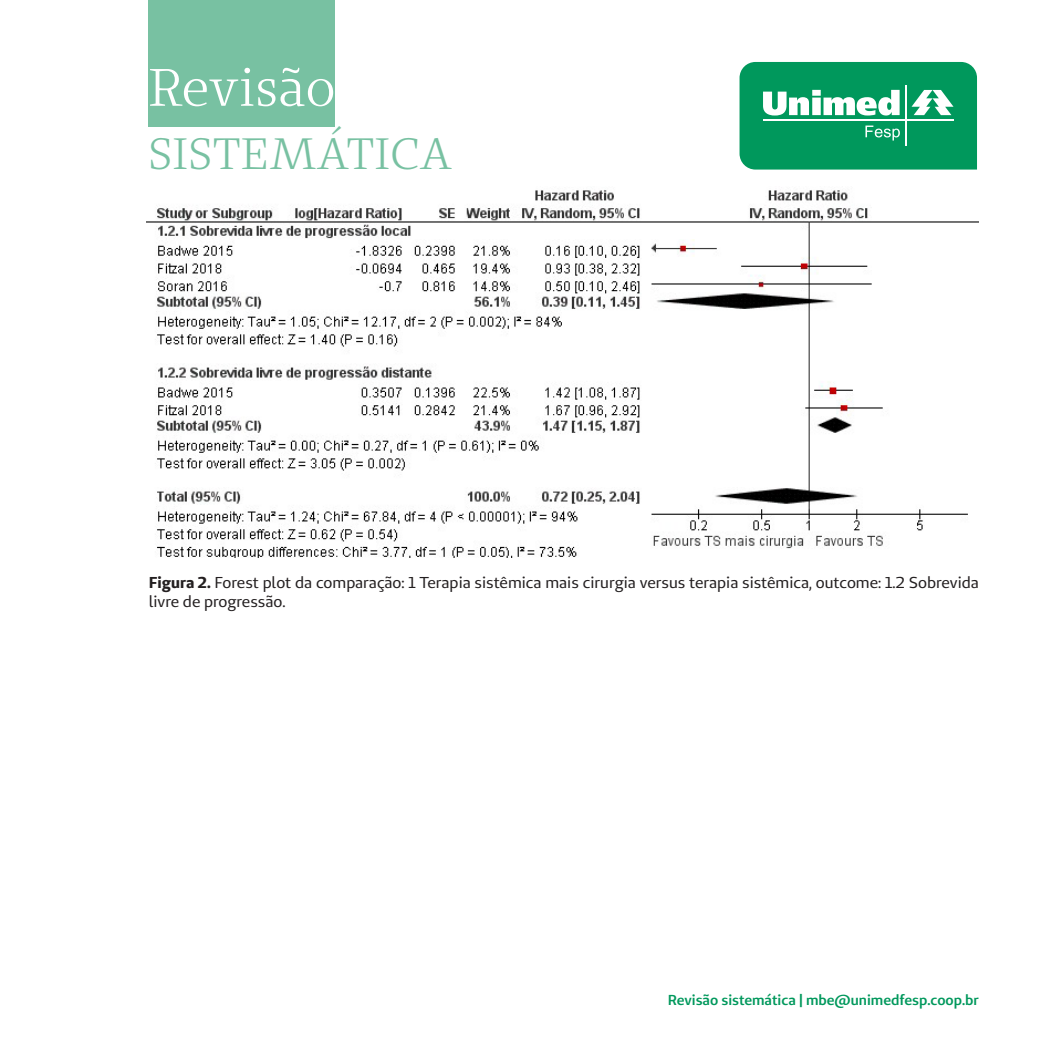
<style>
.page{position:relative;width:1042px;height:1042px;background:#fff}
.page>*{position:absolute;margin:0;border:0;box-sizing:border-box;transform-origin:0 0}
.t1{font:52.5px "Unimed Serif";color:#fff}
.t2{font:43.75px "Unimed Serif";letter-spacing:.01em;color:#78c1a2}
.Referências{font:15.75px/18.9px "Unimed Sans";color:#231f20}
.t3{font:600 14.35px "Unimed Sans";color:#00985c}
.s1{font-weight:700}
</style>
<div class="page">
<div style="left:148px;top:0;width:186px;height:127px;background:#78c1a2"></div>
<svg style="left:739px;top:62px;width:238px;height:108px;background:#24a673"></svg>
<img style="left:147px;top:190px;width:832px;height:368px">
<h1 class="t1" style="left:148px;top:54px;width:189px">Revisão</h1>
<h2 class="t2" style="left:148px;top:126px;width:305px">SISTEMÁTICA</h2>
<p class="Referências" style="left:149px;top:573px;width:831px"><span class="s1">Figura 2.</span> Forest plot da comparação: 1 Terapia sistêmica mais cirurgia versus terapia sistêmica, outcome: 1.2 Sobrevida livre de progressão.</p>
<p class="t3" style="left:668px;top:990px;width:313px">Revisão sistemática | mbe@unimedfesp.coop.br</p>
</div>
